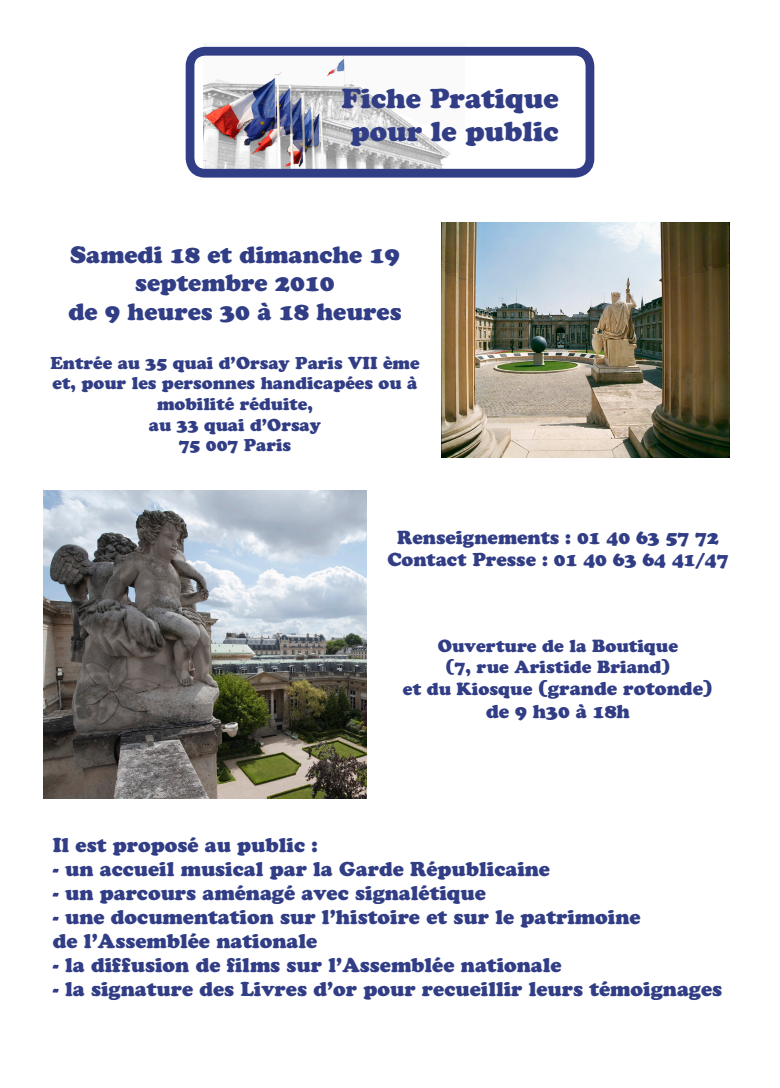
<style>
.page{position:relative;width:780px;height:1088px;background:#fff}
.page>*{position:absolute;margin:0;border:0;box-sizing:border-box;transform-origin:0 0}
.t1{font:27.5px/33px "Cooper Black Std";color:#313d85;text-align:center}
.t2{font:23.62px/28.4px "Cooper Black Std";color:#313d85;text-align:center}
.t3{font:20px/24px "Cooper Black Std";color:#313d85}
.t4{font:18.75px/22.5px "Cooper Black Std";color:#313d85;text-align:center}
.t5{font:17.5px/21px "Cooper Black Std";color:#313d85;text-align:center}
.t6{font:17.25px/20.6px "Cooper Black Std";color:#313d85;text-align:center}
.s1{font-size:17.5px}
</style>
<div class="page">
<img style="left:44px;top:490px;width:322px;height:308px">
<img style="left:442px;top:223px;width:287px;height:234px">
<img style="left:204px;top:46px;width:260px;height:122px">
<div style="left:186px;top:47px;width:408px;height:131px;border:9px solid #313d85;border-radius:15px"></div>
<h1 class="t1" style="left:341px;top:82px;width:219px">Fiche Pratique pour le public</h1>
<p class="t2" style="left:68px;top:240px;width:335px">Samedi 18 et dimanche 19 septembre 2010<br>de 9 heures 30 à 18 heures</p>
<p class="t6" style="left:50px;top:352px;width:370px">Entrée au 35 quai d’Orsay Paris VII ème et, pour les personnes handicapées ou à mobilité réduite,<br>au 33 quai d’Orsay<br>75 007 Paris</p>
<p class="t4" style="left:387px;top:526px;width:343px">Renseignements : 01 40 63 57 72<br>Contact Presse : 01 40 63 64 41/47</p>
<p class="t5" style="left:438px;top:635px;width:242px">Ouverture de la Boutique (7, rue Aristide Briand)</p>
<p class="t4" style="left:403px;top:677px;width:311px"><span class="s1">et du Kiosque</span> (grande rotonde) de 9 h30 à 18h</p>
<p class="t3" style="left:53px;top:833px;width:266px">Il est proposé au public :</p>
<p class="t3" style="left:53px;top:857px;width:498px">- un accueil musical par la Garde Républicaine</p>
<p class="t3" style="left:53px;top:881px;width:434px">- un parcours aménagé avec signalétique</p>
<p class="t3" style="left:53px;top:905px;width:589px">- une documentation sur l’histoire et sur le patrimoine de l’Assemblée nationale</p>
<p class="t3" style="left:53px;top:953px;width:510px">- la diffusion de films sur l’Assemblée nationale</p>
<p class="t3" style="left:53px;top:977px;width:671px">- la signature des Livres d’or pour recueillir leurs témoignages</p>
</div>
